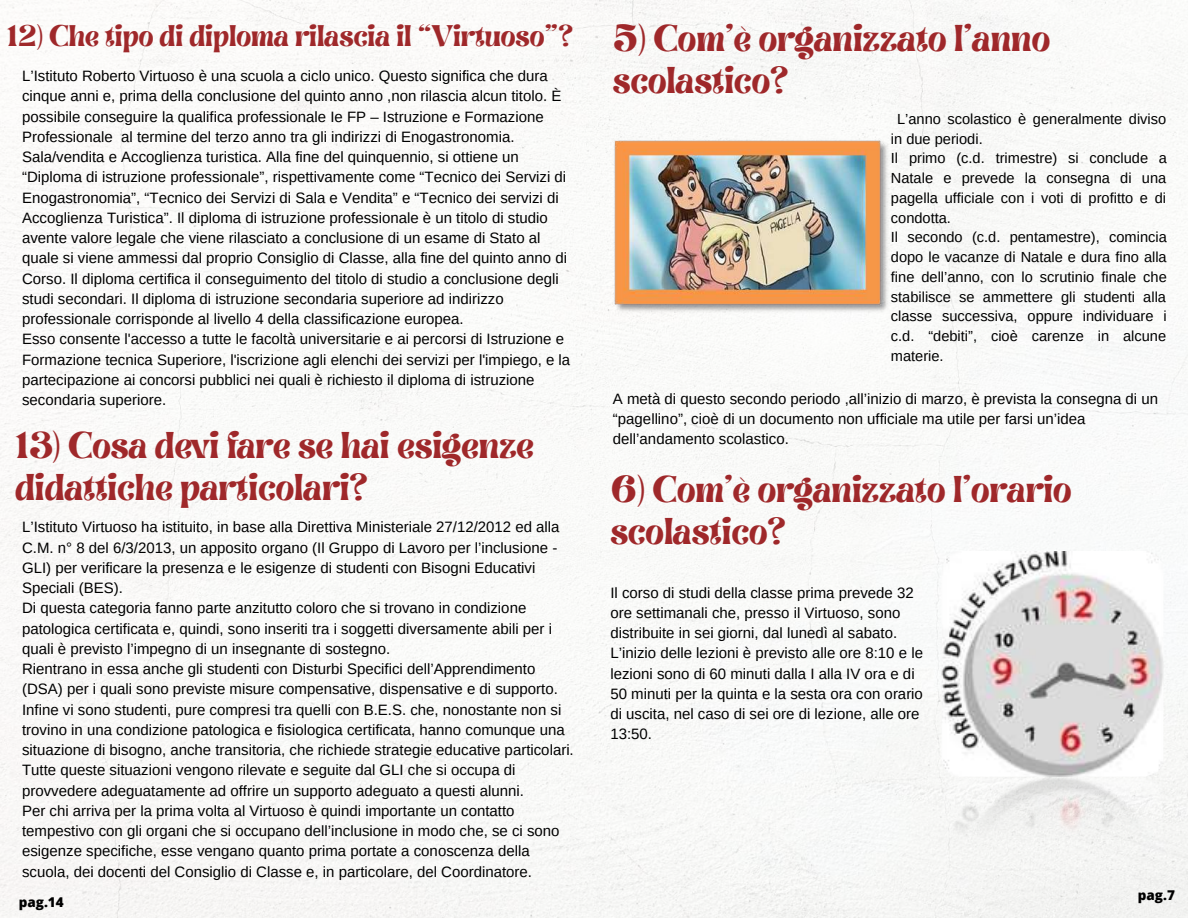
<style>
.page{position:relative;width:1188px;height:918px;background:#fff}
.page>*{position:absolute;margin:0;border:0;box-sizing:border-box;transform-origin:0 0}
.t1{font:30px/41.7px "Brasika Display";color:#9f282a}
.t2{font:24px "Brasika Display";color:#9f282a}
.t3{font:15px/20.2px "Arimo";color:#000}
.t4{font:14.55px/19.8px "Arimo";color:#000}
.t5{font:800 13.5px "Open Sans";color:#000}
</style>
<div class="page">
<img style="left:0;top:0;width:1188px;height:918px">
<img style="left:613px;top:138px;width:278px;height:177px">
<img style="left:937px;top:551px;width:231px;height:367px">
<h2 class="t2" style="left:7px;top:18px;width:568px">12) Che tipo di diploma rilascia il “Virtuoso”?</h2>
<p class="t3" style="left:22px;top:66px;width:550px">L’Istituto Roberto Virtuoso è una scuola a ciclo unico. Questo significa che dura cinque anni e, prima della conclusione del quinto anno ,non rilascia alcun titolo. È possibile conseguire la qualifica professionale Ie FP – Istruzione e Formazione Professionale al termine del terzo anno tra gli indirizzi di Enogastronomia.<br>Sala/vendita e Accoglienza turistica. Alla fine del quinquennio, si ottiene un “Diploma di istruzione professionale”, rispettivamente come “Tecnico dei Servizi di Enogastronomia”, “Tecnico dei Servizi di Sala e Vendita” e “Tecnico dei servizi di Accoglienza Turistica”. Il diploma di istruzione professionale è un titolo di studio avente valore legale che viene rilasciato a conclusione di un esame di Stato al quale si viene ammessi dal proprio Consiglio di Classe, alla fine del quinto anno di Corso. Il diploma certifica il conseguimento del titolo di studio a conclusione degli studi secondari. Il diploma di istruzione secondaria superiore ad indirizzo professionale corrisponde al livello 4 della classificazione europea.<br>Esso consente l'accesso a tutte le facoltà universitarie e ai percorsi di Istruzione e Formazione tecnica Superiore, l'iscrizione agli elenchi dei servizi per l'impiego, e la partecipazione ai concorsi pubblici nei quali è richiesto il diploma di istruzione secondaria superiore.</p>
<h1 class="t1" style="left:15px;top:426px;width:520px">13) Cosa devi fare se hai esigenze didattiche particolari?</h1>
<p class="t3" style="left:22px;top:517px;width:553px">L’Istituto Virtuoso ha istituito, in base alla Direttiva Ministeriale 27/12/2012 ed alla C.M. n° 8 del 6/3/2013, un apposito organo (Il Gruppo di Lavoro per l’inclusione - GLI) per verificare la presenza e le esigenze di studenti con Bisogni Educativi Speciali (BES).<br>Di questa categoria fanno parte anzitutto coloro che si trovano in condizione patologica certificata e, quindi, sono inseriti tra i soggetti diversamente abili per i quali è previsto l’impegno di un insegnante di sostegno.<br>Rientrano in essa anche gli studenti con Disturbi Specifici dell’Apprendimento (DSA) per i quali sono previste misure compensative, dispensative e di supporto.<br>Infine vi sono studenti, pure compresi tra quelli con B.E.S. che, nonostante non si trovino in una condizione patologica e fisiologica certificata, hanno comunque una situazione di bisogno, anche transitoria, che richiede strategie educative particolari.<br>Tutte queste situazioni vengono rilevate e seguite dal GLI che si occupa di provvedere adeguatamente ad offrire un supporto adeguato a questi alunni.<br>Per chi arriva per la prima volta al Virtuoso è quindi importante un contatto tempestivo con gli organi che si occupano dell’inclusione in modo che, se ci sono esigenze specifiche, esse vengano quanto prima portate a conoscenza della scuola, dei docenti del Consiglio di Classe e, in particolare, del Coordinatore.</p>
<p class="t5" style="left:19px;top:893px;width:46px">pag.14</p>
<h1 class="t1" style="left:613px;top:19px;width:439px">5) Com’è organizzato l’anno scolastico?</h1>
<p class="t4" style="left:891px;top:109px;width:278px;text-indent:6px">L’anno scolastico è generalmente diviso in due periodi.<br>Il primo (c.d. trimestre) si conclude a Natale e prevede la consegna di una pagella ufficiale con i voti di profitto e di condotta.<br>Il secondo (c.d. pentamestre), comincia dopo le vacanze di Natale e dura fino alla fine dell’anno, con lo scrutinio finale che stabilisce se ammettere gli studenti alla classe successiva, oppure individuare i c.d. “debiti”, cioè carenze in alcune materie.</p>
<p class="t3" style="left:613px;top:388px;width:547px">A metà di questo secondo periodo ,all’inizio di marzo, è prevista la consegna di un “pagellino”, cioè di un documento non ufficiale ma utile per farsi un’idea dell’andamento scolastico.</p>
<h1 class="t1" style="left:610px;top:470px;width:463px">6) Com’è organizzato l’orario scolastico?</h1>
<p class="t3" style="left:610px;top:582px;width:314px">Il corso di studi della classe prima prevede 32 ore settimanali che, presso il Virtuoso, sono distribuite in sei giorni, dal lunedì al sabato.<br>L’inizio delle lezioni è previsto alle ore 8:10 e le lezioni sono di 60 minuti dalla I alla IV ora e di 50 minuti per la quinta e la sesta ora con orario di uscita, nel caso di sei ore di lezione, alle ore 13:50.</p>
<p class="t5" style="left:1138px;top:885px;width:39px">pag.7</p>
</div>
